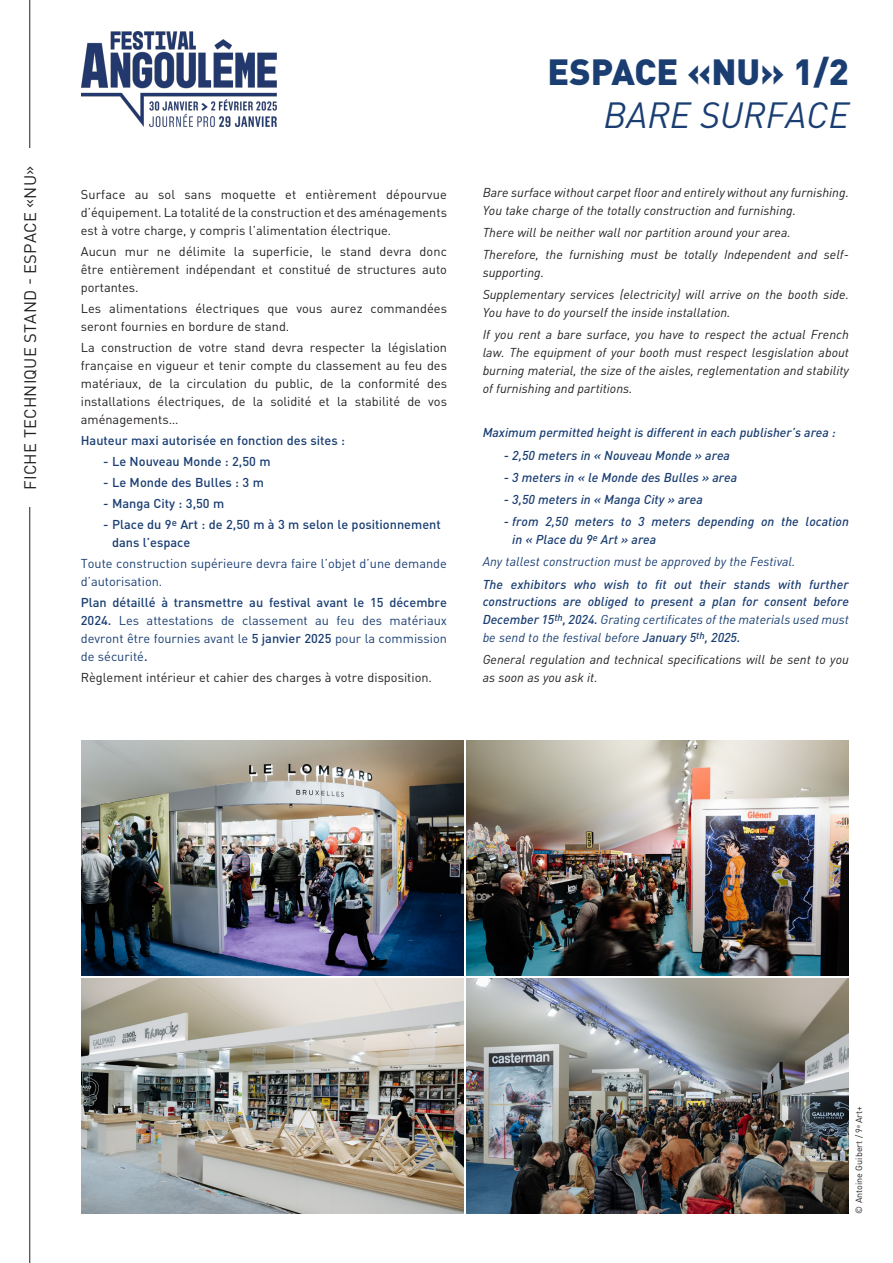
<style>
.page{position:relative;width:893px;height:1263px;background:#fff}
.page>*{position:absolute;margin:0;border:0;box-sizing:border-box;transform-origin:0 0}
.t1{font:900 36px/43.2px "DIN Pro";color:#1a3e72;text-align:right}
.t2{font:16.5px "DIN Pro";letter-spacing:.01em;color:#231f20}
.texte_courant{font:12.75px/18px "DIN Pro";color:#231f20;text-align:justify}
.texte_courant-2{font:italic 12.75px/17.7px "DIN";color:#231f20}
.texte_courant-3{font:italic 500 12.75px/17.7px "DIN";color:#1a3e72}
.texte_courant-4{font:12.75px/18px "DIN Pro";color:#1a3e72}
.texte_courant-5{font:500 12.75px/18px "DIN Pro";color:#1a3e72}
.texte_courant-6{font:italic 12.75px "DIN";color:#1a3e72}
.t3{font:9px "DIN Pro";color:#231f20}
.s1{font-weight:500}
.s2{font-family:"DIN";font-weight:400;font-style:italic}
.s3{font-weight:400}
</style>
<div class="page">
<hr style="left:29px;top:0;width:1px;height:1263px;background:#231f20">
<img style="left:466px;top:740px;width:383px;height:235px">
<img style="left:81px;top:740px;width:383px;height:235px">
<img style="left:81px;top:979px;width:383px;height:234px">
<img style="left:466px;top:979px;width:383px;height:234px">
<svg style="left:110px;top:31px;width:167px;height:96px"></svg>
<img style="left:81px;top:32px;width:196px;height:94px">
<p class="t2" style="left:19px;top:490px;width:325px;rotate:-90deg">FICHE TECHNIQUE STAND - ESPACE «NU»</p>
<p class="texte_courant" style="left:81px;top:185px;width:368px">Surface au sol sans moquette et entièrement dépourvue d’équipement. La totalité de la construction et des aménagements est à votre charge, y compris l’alimentation électrique.</p>
<p class="texte_courant" style="left:81px;top:242px;width:368px">Aucun mur ne délimite la superficie, le stand devra donc être entièrement indépendant et constitué de structures auto portantes.</p>
<p class="texte_courant" style="left:81px;top:299px;width:368px">Les alimentations électriques que vous aurez commandées seront fournies en bordure de stand.</p>
<p class="texte_courant" style="left:81px;top:338px;width:368px">La construction de votre stand devra respecter la législation française en vigueur et tenir compte du classement au feu des matériaux, de la circulation du public, de la conformité des installations électriques, de la solidité et la stabilité de vos aménagements…</p>
<p class="texte_courant-5" style="left:81px;top:431px;width:266px">Hauteur maxi autorisée en fonction des sites :</p>
<p class="texte_courant-5" style="left:103px;top:452px;width:169px">- Le Nouveau Monde : 2,50 m</p>
<p class="texte_courant-5" style="left:103px;top:473px;width:162px">- Le Monde des Bulles : 3 m</p>
<p class="texte_courant-5" style="left:103px;top:494px;width:122px">- Manga City : 3,50 m</p>
<p class="texte_courant-5" style="left:112px;top:515px;width:330px;text-indent:-9px">- Place du 9<sup>e</sup> Art : de 2,50 m à 3 m selon le positionnement dans l’espace</p>
<p class="texte_courant-4" style="left:81px;top:554px;width:368px">Toute construction supérieure devra faire l’objet d’une demande d’autorisation.</p>
<p class="texte_courant-4" style="left:81px;top:593px;width:368px;text-align:justify"><span class="s1">Plan détaillé à transmettre au festival avant le 15 décembre 2024.</span> Les attestations de classement au feu des matériaux devront être fournies avant le <span class="s1">5 janvier 2025</span> pour la commission de sécurité<span class="s1">.</span></p>
<p class="texte_courant" style="left:81px;top:668px;width:353px">Règlement intérieur et cahier des charges à votre disposition.</p>
<p class="t1" style="left:547px;top:49px;width:303px">ESPACE «NU» 1/2<br><span class="s2">BARE SURFACE</span></p>
<p class="texte_courant-2" style="left:483px;top:184px;width:368px">Bare surface without carpet floor and entirely without any furnishing.<br>You take charge of the totally construction and furnishing.</p>
<p class="texte_courant-2" style="left:483px;top:224px;width:309px">There will be neither wall nor partition around your area.</p>
<p class="texte_courant-2" style="left:483px;top:246px;width:368px">Therefore, the furnishing must be totally Independent and self&shy;supporting.</p>
<p class="texte_courant-2" style="left:483px;top:286px;width:368px">Supplementary services (electricity) will arrive on the booth side.<br>You have to do yourself the inside installation.</p>
<p class="texte_courant-2" style="left:483px;top:326px;width:368px;text-align:justify">If you rent a bare surface, you have to respect the actual French law. The equipment of your booth must respect lesgislation about burning material, the size of the aisles, reglementation and stability of furnishing and partitions.</p>
<p class="texte_courant-3" style="left:483px;top:423px;width:355px">Maximum permitted height is different in each publisher’s area :</p>
<p class="texte_courant-3" style="left:504px;top:446px;width:228px">- 2,50 meters in « Nouveau Monde » area</p>
<p class="texte_courant-3" style="left:504px;top:468px;width:235px">- 3 meters in « le Monde des Bulles » area</p>
<p class="texte_courant-3" style="left:504px;top:490px;width:200px">- 3,50 meters in « Manga City » area</p>
<p class="texte_courant-3" style="left:512px;top:512px;width:338px;text-indent:-8px">- from 2,50 meters to 3 meters depending on the location in « Place du 9<sup>e</sup> Art » area</p>
<p class="texte_courant-6" style="left:483px;top:554px;width:314px">Any tallest construction must be approved by the Festival.</p>
<p class="texte_courant-3" style="left:483px;top:575px;width:368px;text-align:justify">The exhibitors who wish to fit out their stands with further constructions are obliged to present a plan for consent before December 15<sup>th</sup>, 2024. <span class="s3">Grating certificates of the materials used must be send to the festival before</span> January 5<sup>th</sup>, 2025.</p>
<p class="texte_courant-2" style="left:483px;top:650px;width:368px">General regulation and technical specifications will be sent to you as soon as you ask it.</p>
<p class="t3" style="left:853px;top:1214px;width:109px;rotate:-90deg">© Antoine Guibert / 9<sup>e</sup> Art+</p>
</div>
